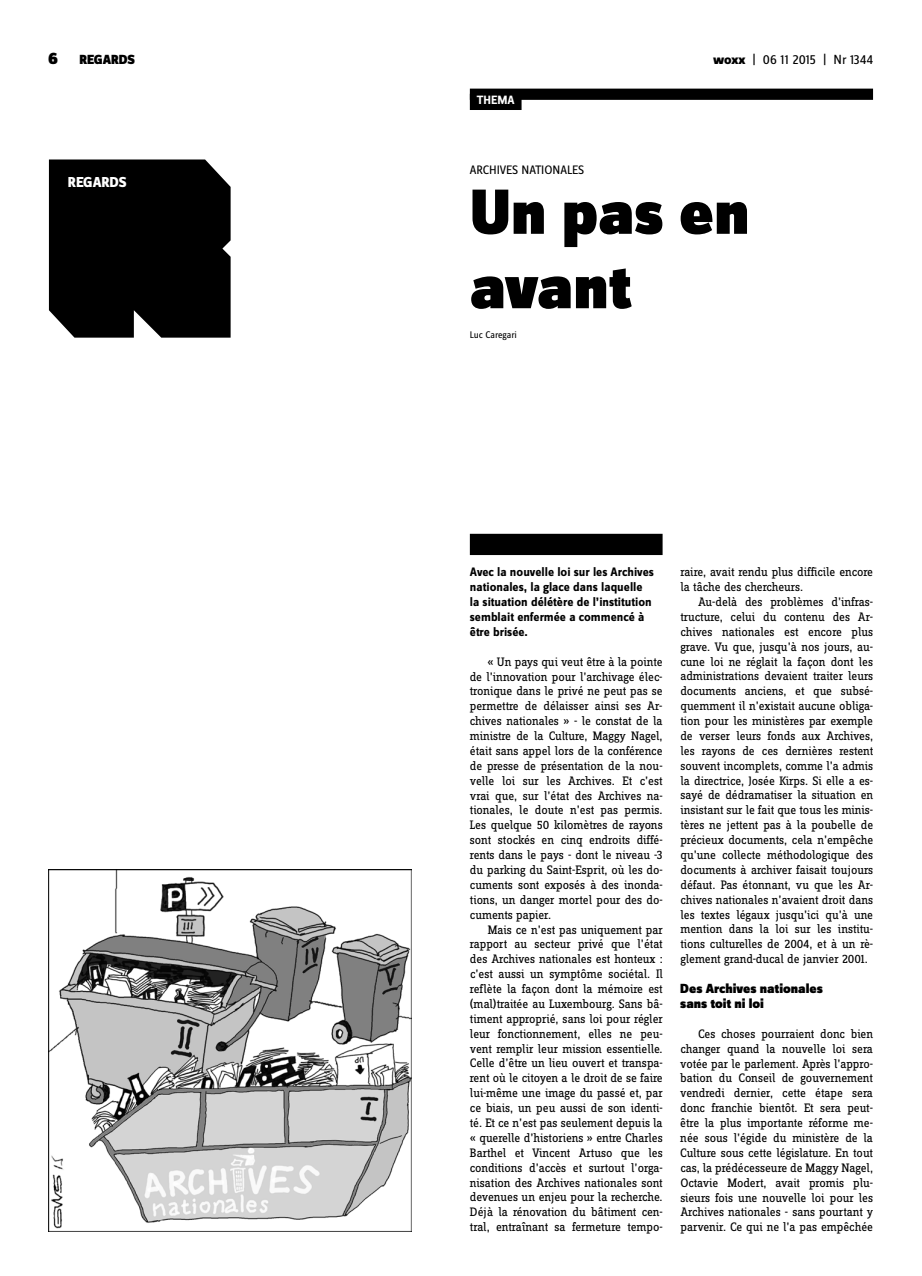
<style>
.page{position:relative;width:922px;height:1276px;background:#fff}
.page>*{position:absolute;margin:0;border:0;box-sizing:border-box;transform-origin:0 0}
.t1{font:900 66.25px/74.4px "Zine Sans Dis";letter-spacing:-.005em;color:#000}
.t2{font:800 15px "Zine Sans Dis";letter-spacing:-.01em;color:#fff}
.t3{font:900 13.75px/14.9px "Zine Sans Dis";color:#000}
.t4{font:13.75px "Zine Sans Dis";color:#000}
.t5{font:12.75px/14.9px "Zine Slab Dis";letter-spacing:-.01em;color:#000;text-align:justify}
.t6{font:700 12.75px/14.9px "Zine Sans Dis";color:#000}
.t7{font:12.75px "Zine Sans Dis";letter-spacing:-.005em;color:#000}
.t8{font:700 12.5px "Zine Sans Dis";color:#fff}
.t9{font:10px "Zine Sans Dis";color:#000}
.s1{font-size:17.5px}
.s2{font-weight:800}
</style>
<div class="page">
<div style="left:469px;top:89px;width:403px;height:11px;background:#000"></div>
<img style="left:49px;top:869px;width:362px;height:362px">
<div style="left:469px;top:534px;width:193px;height:21px;background:#000"></div>
<div style="left:49px;top:159px;width:181px;height:179px;background:#000"></div>
<div style="left:469px;top:94px;width:52px;height:16px;background:#000"></div>
<p class="t3" style="left:48px;top:53px;width:88px"><span class="s1">6</span> REGARDS</p>
<p class="t4" style="left:712px;top:53px;width:161px"><span class="s2">woxx</span> | 06 11 2015 | NR 1344</p>
<p class="t2" style="left:68px;top:174px;width:60px">REGARDS</p>
<p class="t8" style="left:477px;top:93px;width:39px">THEMA</p>
<p class="t7" style="left:469px;top:163px;width:116px">ARCHIVES NATIONALES</p>
<h1 class="t1" style="left:469px;top:179px;width:281px">Un pas en avant</h1>
<p class="t9" style="left:469px;top:329px;width:49px">LUC CAREGARI</p>
<p class="t6" style="left:469px;top:565px;width:185px">Avec la nouvelle loi sur les Archives nationales, la glace dans laquelle la situation délétère de l’institution semblait enfermée a commencé à être brisée.</p>
<p class="t5" style="left:469px;top:655px;width:194px;text-indent:18px">« Un pays qui veut être à la pointe de l’innovation pour l’archivage élec&shy;tronique dans le privé ne peut pas se permettre de délaisser ainsi ses Ar&shy;chives nationales » - le constat de la ministre de la Culture, Maggy Nagel, était sans appel lors de la conférence de presse de présentation de la nou&shy;velle loi sur les Archives. Et c’est vrai que, sur l’état des Archives na&shy;tionales, le doute n’est pas permis.<br>Les quelque 50 kilomètres de rayons sont stockés en cinq endroits diffé&shy;rents dans le pays - dont le niveau -3 du parking du Saint-Esprit, où les do&shy;cuments sont exposés à des inonda&shy;tions, un danger mortel pour des do&shy;cuments papier.</p>
<p class="t5" style="left:470px;top:922px;width:194px;text-indent:18px">Mais ce n’est pas uniquement par rapport au secteur privé que l’état des Archives nationales est honteux : c’est aussi un symptôme sociétal. Il reflète la façon dont la mémoire est (mal)traitée au Luxembourg. Sans bâ&shy;timent approprié, sans loi pour régler leur fonctionnement, elles ne peu&shy;vent remplir leur mission essentielle.<br>Celle d’être un lieu ouvert et transpa&shy;rent où le citoyen a le droit de se faire lui-même une image du passé et, par ce biais, un peu aussi de son identi&shy;té. Et ce n’est pas seulement depuis la « querelle d’historiens » entre Charles Barthel et Vincent Artuso que les conditions d’accès et surtout l’orga&shy;nisation des Archives nationales sont devenues un enjeu pour la recherche.<br>Déjà la rénovation du bâtiment cen&shy;tral, entraînant sa fermeture tempo-</p>
<p class="t5" style="left:680px;top:565px;width:194px">raire, avait rendu plus difficile encore la tâche des chercheurs.</p>
<p class="t5" style="left:680px;top:595px;width:194px;text-indent:18px">Au-delà des problèmes d’infras&shy;tructure, celui du contenu des Ar&shy;chives nationales est encore plus grave. Vu que, jusqu’à nos jours, au&shy;cune loi ne réglait la façon dont les administrations devaient traiter leurs documents anciens, et que subsé&shy;quemment il n’existait aucune obliga&shy;tion pour les ministères par exemple de verser leurs fonds aux Archives, les rayons de ces dernières restent souvent incomplets, comme l’a admis la directrice, Josée Kirps. Si elle a es&shy;sayé de dédramatiser la situation en insistant sur le fait que tous les minis&shy;tères ne jettent pas à la poubelle de précieux documents, cela n’empêche qu’une collecte méthodologique des documents à archiver faisait toujours défaut. Pas étonnant, vu que les Ar&shy;chives nationales n’avaient droit dans les textes légaux jusqu’ici qu’à une mention dans la loi sur les institu&shy;tions culturelles de 2004, et à un rè&shy;glement grand-ducal de janvier 2001.</p>
<p class="t3" style="left:680px;top:982px;width:144px">Des Archives nationales sans toit ni loi</p>
<p class="t5" style="left:680px;top:1027px;width:194px;text-indent:18px">Ces choses pourraient donc bien changer quand la nouvelle loi sera votée par le parlement. Après l’appro&shy;bation du Conseil de gouvernement vendredi dernier, cette étape sera donc franchie bientôt. Et sera peut&shy;être la plus importante réforme me&shy;née sous l’égide du ministère de la Culture sous cette législature. En tout cas, la prédécesseure de Maggy Nagel, Octavie Modert, avait promis plu&shy;sieurs fois une nouvelle loi pour les Archives nationales - sans pourtant y parvenir. Ce qui ne l’a pas empêchée</p>
</div>
